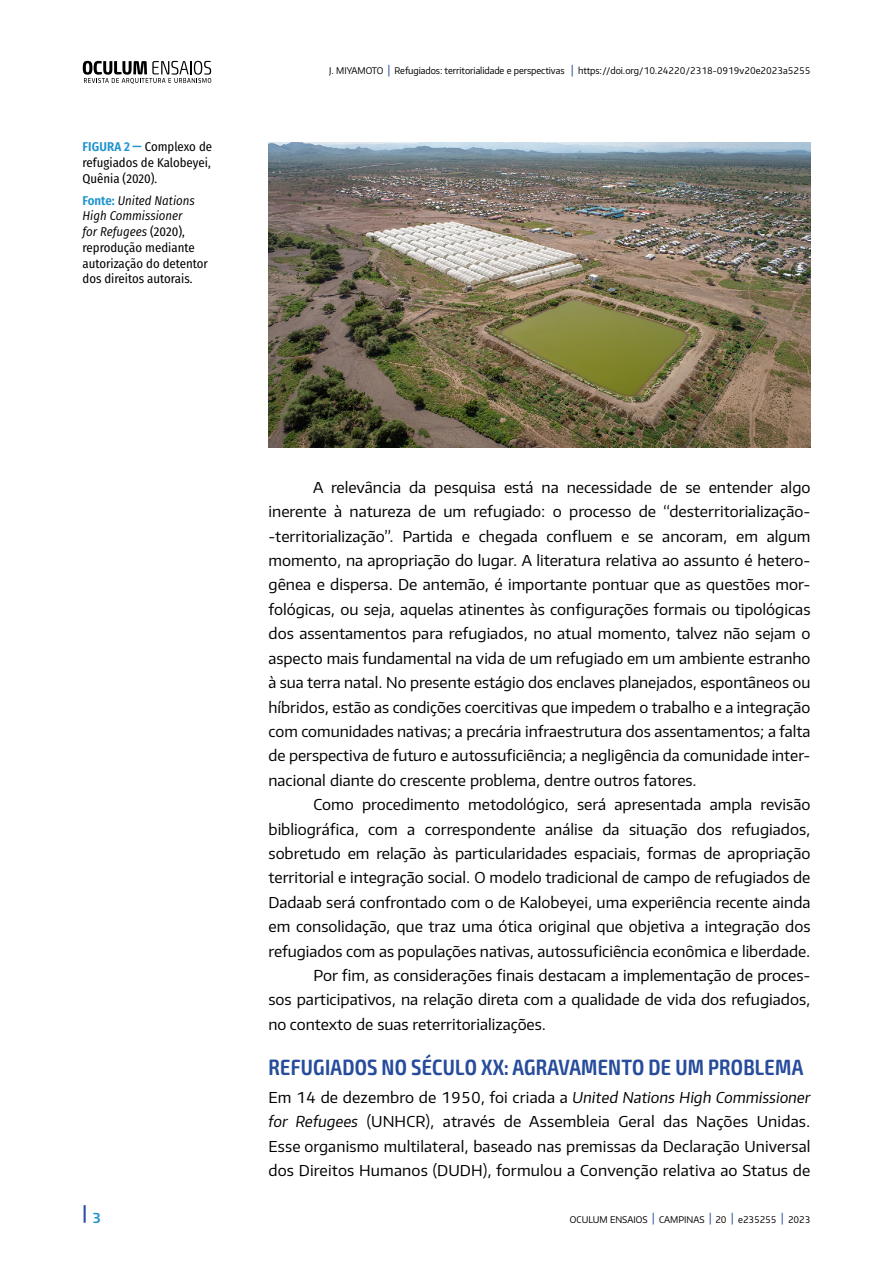
<style>
.page{position:relative;width:893px;height:1263px;background:#fff}
.page>*{position:absolute;margin:0;border:0;box-sizing:border-box;transform-origin:0 0}
.t1{font:600 condensed 22.2px "Exo 2";letter-spacing:.01em;color:#274c9c}
.t2{font:600 16.95px "Plata Sans";color:#274c9c;scale:.91 1}
.t3{font:15px/24.5px "Plata Sans";color:#000;text-align:justify}
.t4{font:12.75px/15.8px "Fira Sans Condensed";color:#000;text-align:justify}
.t5{font:9.15px "Plata Sans";letter-spacing:-.01em;color:#000;scale:.96 1}
.s1{font-weight:600;color:#2093ce}
.s2{font-style:italic}
.s3{font-weight:500;font-size:11.25px;color:#274c9c}
</style>
<div class="page">
<svg style="left:83px;top:61px;width:128px;height:23px"></svg>
<img style="left:269px;top:143px;width:541px;height:304px">
<p class="t4" style="left:82px;top:139px;width:131px"><span class="s1">FIGURA 2 —</span> Complexo de refugiados de Kalobeyei, Quênia (2020).</p>
<p class="t4" style="left:82px;top:192px;width:127px;text-align:left"><span class="s1">Fonte:</span> <span class="s2">United Nations<br>High Commissioner<br>for Refugees</span> (2020), reprodução mediante autorização do detentor dos direitos autorais.</p>
<p class="t5" style="left:329px;top:65px;width:503px">J. MIYAMOTO <span class="s3">|</span> Refugiados: territorialidade e perspectivas <span class="s3">|</span> https://doi.org/10.24220/2318-0919v20e2023a5255</p>
<p class="t2" style="left:82px;top:1202px;width:22px">| <sub>3</sub></p>
<p class="t3" style="left:268px;top:474px;width:543px;text-indent:45px">A relevância da pesquisa está na necessidade de se entender algo inerente à natureza de um refugiado: o processo de “desterritorialização--territorialização”. Partida e chegada confluem e se ancoram, em algum momento, na apropriação do lugar. A literatura relativa ao assunto é hetero&shy;gênea e dispersa. De antemão, é importante pontuar que as questões mor&shy;fológicas, ou seja, aquelas atinentes às configurações formais ou tipológicas dos assentamentos para refugiados, no atual momento, talvez não sejam o aspecto mais fundamental na vida de um refugiado em um ambiente estranho à sua terra natal. No presente estágio dos enclaves planejados, espontâneos ou híbridos, estão as condições coercitivas que impedem o trabalho e a integração com comunidades nativas; a precária infraestrutura dos assentamentos; a falta de perspectiva de futuro e autossuficiência; a negligência da comunidade inter&shy;nacional diante do crescente problema, dentre outros fatores.</p>
<p class="t3" style="left:314px;top:792px;width:498px">Como procedimento metodológico, será apresentada ampla revisão</p>
<p class="t3" style="left:269px;top:816px;width:543px">bibliográfica, com a correspondente análise da situação dos refugiados,</p>
<p class="t3" style="left:269px;top:841px;width:543px">sobretudo em relação às particularidades espaciais, formas de apropriação</p>
<p class="t3" style="left:268px;top:865px;width:543px">territorial e integração social. O modelo tradicional de campo de refugiados de</p>
<p class="t3" style="left:268px;top:889px;width:543px">Dadaab será confrontado com o de Kalobeyei, uma experiência recente ainda</p>
<p class="t3" style="left:268px;top:914px;width:543px">em consolidação, que traz uma ótica original que objetiva a integração dos</p>
<p class="t3" style="left:268px;top:938px;width:543px">refugiados com as populações nativas, autossuficiência econômica e liberdade.</p>
<p class="t3" style="left:314px;top:963px;width:498px">Por fim, as considerações finais destacam a implementação de proces-</p>
<p class="t3" style="left:268px;top:987px;width:543px">sos participativos, na relação direta com a qualidade de vida dos refugiados,</p>
<p class="t3" style="left:268px;top:1011px;width:279px">no contexto de suas reterritorializações.</p>
<h1 class="t1" style="left:269px;top:1054px;width:536px">REFUGIADOS NO SÉCULO XX: AGRAVAMENTO DE UM PROBLEMA</h1>
<p class="t3" style="left:268px;top:1084px;width:544px">Em 14 de dezembro de 1950, foi criada a <span class="s2">United Nations High Commissioner for Refugees</span> (UNHCR), através de Assembleia Geral das Nações Unidas.<br>Esse organismo multilateral, baseado nas premissas da Declaração Universal dos Direitos Humanos (DUDH), formulou a Convenção relativa ao Status de</p>
<p class="t5" style="left:570px;top:1213px;width:252px">OCULUM ENSAIOS <span class="s3">|</span> CAMPINAS <span class="s3">|</span> 20 <span class="s3">|</span> e235255 <span class="s3">|</span> 2023</p>
</div>
